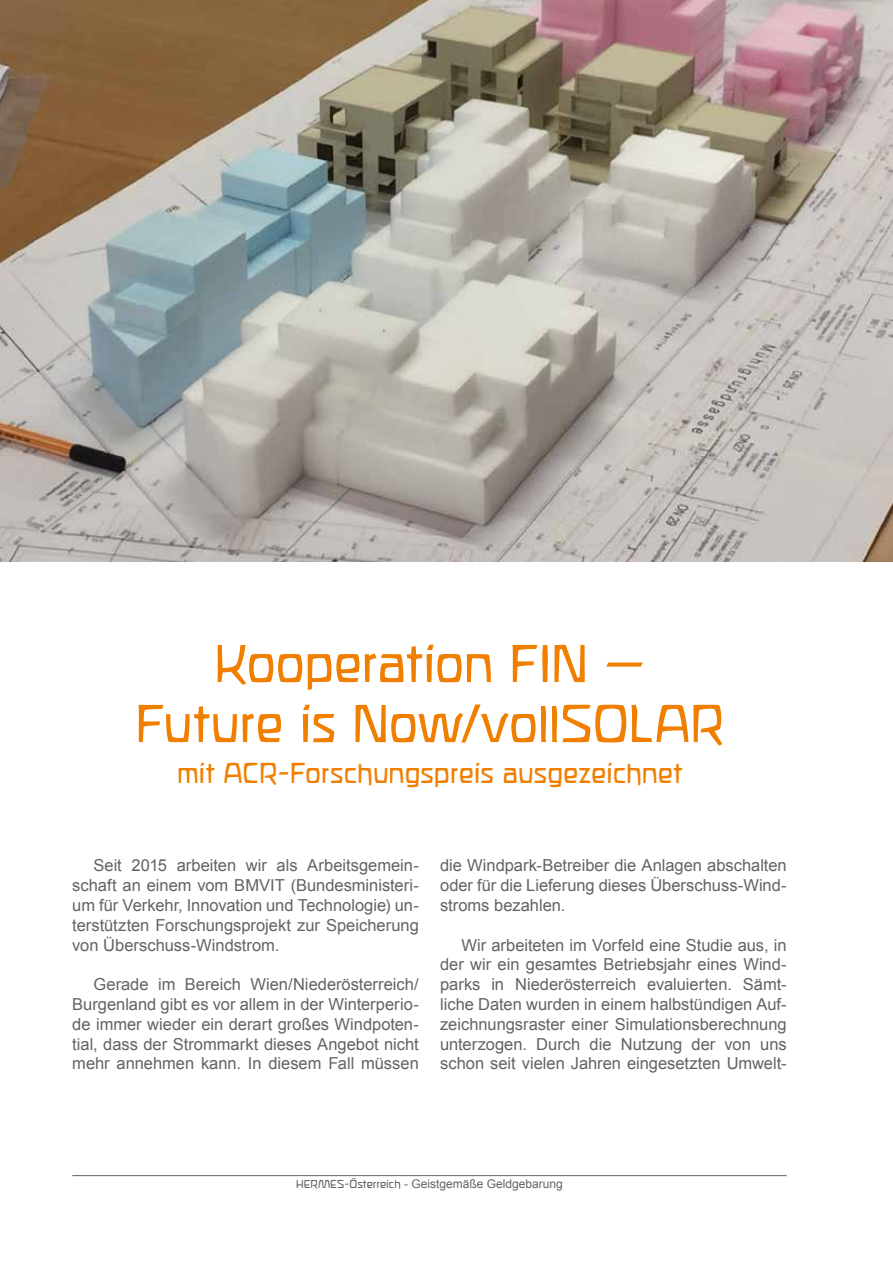
<style>
.page{position:relative;width:893px;height:1263px;background:#fff}
.page>*{position:absolute;margin:0;border:0;box-sizing:border-box;transform-origin:0 0}
.t1{font:55.5px/60px "ROBIRKE";letter-spacing:-.01em;color:#f07f00;text-align:center}
.t2{font:30px "ROBIRKE";letter-spacing:-.01em;color:#f07f00}
.t3{font:16.5px/19.8px "Arial";color:#646363;text-align:justify}
.t4{font:12px "Arial";color:#646363}
.s1{font-family:"ROBIRKE"}
</style>
<div class="page">
<hr style="left:72px;top:1175px;width:715px;height:1px;background:#646363">
<img style="left:0;top:0;width:893px;height:561px">
<h1 class="t1" style="left:135px;top:634px;width:591px">Kooperation FIN –<br>Future is Now/vollSOLAR</h1>
<h2 class="t2" style="left:177px;top:757px;width:507px">mit ACR-Forschungspreis ausgezeichnet</h2>
<p class="t3" style="left:72px;top:856px;width:348px;text-indent:21px">Seit 2015 arbeiten wir als Arbeitsgemein&shy;schaft an einem vom BMVIT (Bundesministeri&shy;um für Verkehr, Innovation und Technologie) un&shy;terstützten Forschungsprojekt zur Speicherung von Überschuss-Windstrom.</p>
<p class="t3" style="left:72px;top:974px;width:348px;text-indent:21px">Gerade im Bereich Wien/Niederösterreich/ Burgenland gibt es vor allem in der Winterperio&shy;de immer wieder ein derart großes Windpoten&shy;tial, dass der Strommarkt dieses Angebot nicht mehr annehmen kann. In diesem Fall müssen</p>
<p class="t3" style="left:440px;top:856px;width:348px">die Windpark-Betreiber die Anlagen abschalten oder für die Lieferung dieses Überschuss-Wind&shy;stroms bezahlen.</p>
<p class="t3" style="left:440px;top:935px;width:348px;text-indent:21px">Wir arbeiteten im Vorfeld eine Studie aus, in der wir ein gesamtes Betriebsjahr eines Wind&shy;parks in Niederösterreich evaluierten. Sämt&shy;liche Daten wurden in einem halbstündigen Auf&shy;zeichnungsraster einer Simulationsberechnung unterzogen. Durch die Nutzung der von uns schon seit vielen Jahren eingesetzten Umwelt-</p>
<p class="t4" style="left:296px;top:1176px;width:268px"><span class="s1">HERMES-Österreich</span> - Geistgemäße Geldgebarung</p>
</div>
